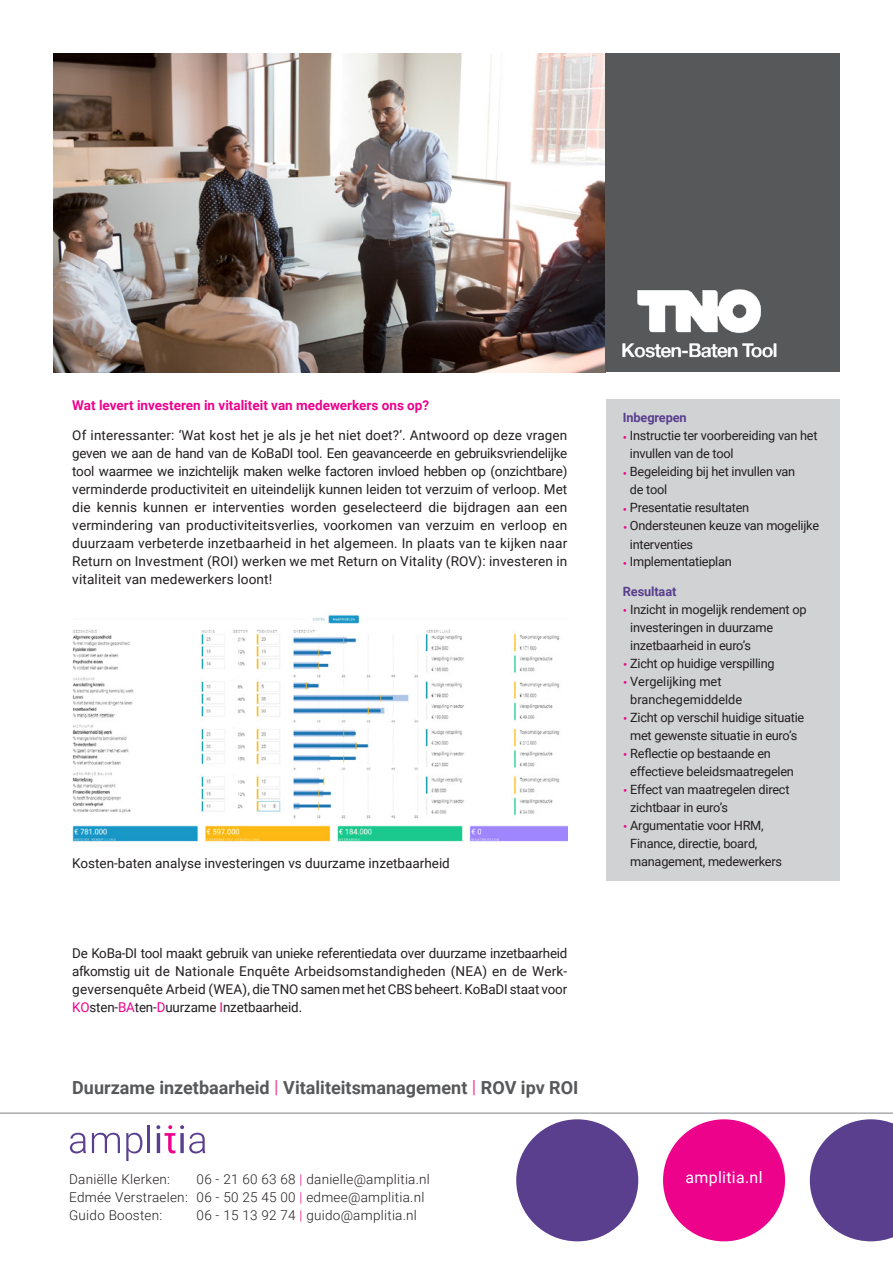
<style>
.page{position:relative;width:893px;height:1263px;background:#fff}
.page>*{position:absolute;margin:0;border:0;box-sizing:border-box;transform-origin:0 0}
.t1{font:700 18px "Roboto";color:#57585a}
.t2{font:15.9px "Roboto";letter-spacing:.02em;color:#fff}
.t3{font:13.5px/18px "Roboto";color:#231f20;text-align:justify}
.t4{font:300 13.5px/18px "Roboto";letter-spacing:.02em;color:#231f20}
.t5{font:700 13.5px "Roboto";color:#ed028c}
.t6{font:12.75px/18px "Roboto";letter-spacing:-.02em;color:#231f20}
.t7{font:12.75px/18px "Roboto";color:#231f20}
.t8{font:700 12.75px "Roboto";letter-spacing:-.01em;color:#593f8e}
.s1{color:#ed028c}
.s2{color:#ef59a1}
</style>
<div class="page">
<div style="left:606px;top:400px;width:234px;height:481px;background:#d1d2d4"></div>
<img style="left:53px;top:53px;width:553px;height:319px">
<div style="left:606px;top:53px;width:234px;height:319px;background:#57585a"></div>
<img style="left:72px;top:614px;width:495px;height:229px">
<img style="left:622px;top:289px;width:155px;height:69px">
<div style="left:516px;top:1119px;width:122px;height:122px;background:#593f8e;border-radius:50%"></div>
<svg style="left:810px;top:1119px;width:83px;height:122px"></svg>
<div style="left:663px;top:1119px;width:122px;height:122px;background:#ed028c;border-radius:50%"></div>
<svg style="left:70px;top:1125px;width:135px;height:36px"></svg>
<hr style="left:148px;top:1125px;width:2px;height:28px;background:#593f8e">
<hr style="left:0;top:1113px;width:893px;height:1px;background:#808285">
<p class="t5" style="left:72px;top:396px;width:358px">Wat levert investeren in vitaliteit van medewerkers ons op?</p>
<p class="t3" style="left:72px;top:426px;width:497px">Of interessanter: ‘Wat kost het je als je het niet doet?’. Antwoord op deze vragen geven we aan de hand van de KoBaDI tool. Een geavanceerde en gebruiksvriendelijke tool waarmee we inzichtelijk maken welke factoren invloed hebben op (onzichtbare) verminderde productiviteit en uiteindelijk kunnen leiden tot verzuim of verloop. Met die kennis kunnen er interventies worden geselecteerd die bijdragen aan een vermindering van productiviteitsverlies, voorkomen van verzuim en verloop en duurzaam verbeterde inzetbaarheid in het algemeen. In plaats van te kijken naar Return on Investment (ROI) werken we met Return on Vitality (ROV): investeren in vitaliteit van medewerkers loont!</p>
<p class="t3" style="left:72px;top:853px;width:379px">Kosten-baten analyse investeringen vs duurzame inzetbaarheid</p>
<p class="t3" style="left:72px;top:943px;width:497px">De KoBa-DI tool maakt gebruik van unieke referentiedata over duurzame inzetbaarheid afkomstig uit de Nationale Enquête Arbeidsomstandigheden (NEA) en de Werk&shy;geversenquête Arbeid (WEA), die TNO samen met het CBS beheert. KoBaDI staat voor <span class="s1">KO</span>sten-<span class="s1">BA</span>ten-<span class="s1">D</span>uurzame <span class="s1">I</span>nzetbaarheid.</p>
<h1 class="t1" style="left:72px;top:1074px;width:508px">Duurzame inzetbaarheid <span class="s2">|</span> Vitaliteitsmanagement <span class="s2">|</span> ROV ipv ROI</h1>
<p class="t8" style="left:623px;top:409px;width:65px">Inbegrepen</p>
<p class="t6" style="left:630px;top:426px;width:189px;text-indent:-7px"><span class="s1">•</span> Instructie ter voorbereiding van het invullen van de tool</p>
<p class="t6" style="left:630px;top:462px;width:167px;text-indent:-7px"><span class="s1">•</span> Begeleiding bij het invullen van de tool</p>
<p class="t6" style="left:623px;top:498px;width:128px"><span class="s1">•</span> Presentatie resultaten</p>
<p class="t6" style="left:630px;top:516px;width:191px;text-indent:-7px"><span class="s1">•</span> Ondersteunen keuze van mogelijke interventies</p>
<p class="t6" style="left:623px;top:552px;width:110px"><span class="s1">•</span> Implementatieplan</p>
<p class="t8" style="left:623px;top:582px;width:55px">Resultaat</p>
<p class="t6" style="left:630px;top:600px;width:178px;text-indent:-7px"><span class="s1">•</span> Inzicht in mogelijk rendement op investeringen in duurzame inzetbaarheid in euro’s</p>
<p class="t6" style="left:623px;top:654px;width:153px"><span class="s1">•</span> Zicht op huidige verspilling</p>
<p class="t7" style="left:630px;top:672px;width:114px;text-indent:-7px"><span class="s1">•</span> Vergelijking met branchegemiddelde</p>
<p class="t6" style="left:623px;top:708px;width:183px;text-align:center"><span class="s1">•</span> Zicht op verschil huidige situatie met gewenste situatie in euro’s</p>
<p class="t6" style="left:630px;top:744px;width:165px;text-indent:-7px"><span class="s1">•</span> Reflectie op bestaande en effectieve beleidsmaatregelen</p>
<p class="t6" style="left:630px;top:780px;width:161px;text-indent:-7px"><span class="s1">•</span> Effect van maatregelen direct zichtbaar in euro’s</p>
<p class="t6" style="left:630px;top:816px;width:153px;text-indent:-7px"><span class="s1">•</span> Argumentatie voor HRM,<br>Finance, directie, board, management, medewerkers</p>
<p class="t4" style="left:69px;top:1169px;width:103px">Daniëlle Klerken:</p>
<p class="t4" style="left:197px;top:1169px;width:235px">06 - 21 60 63 68 <span class="s1">|</span> danielle@amplitia.nl</p>
<p class="t2" style="left:685px;top:1166px;width:79px">amplitia.nl</p>
<p class="t4" style="left:69px;top:1187px;width:357px">Edmée Verstraelen: 06 - 50 25 45 00 <span class="s1">|</span> edmee@amplitia.nl<br>Guido Boosten:</p>
<p class="t4" style="left:197px;top:1205px;width:222px">06 - 15 13 92 74 <span class="s1">|</span> guido@amplitia.nl</p>
</div>
